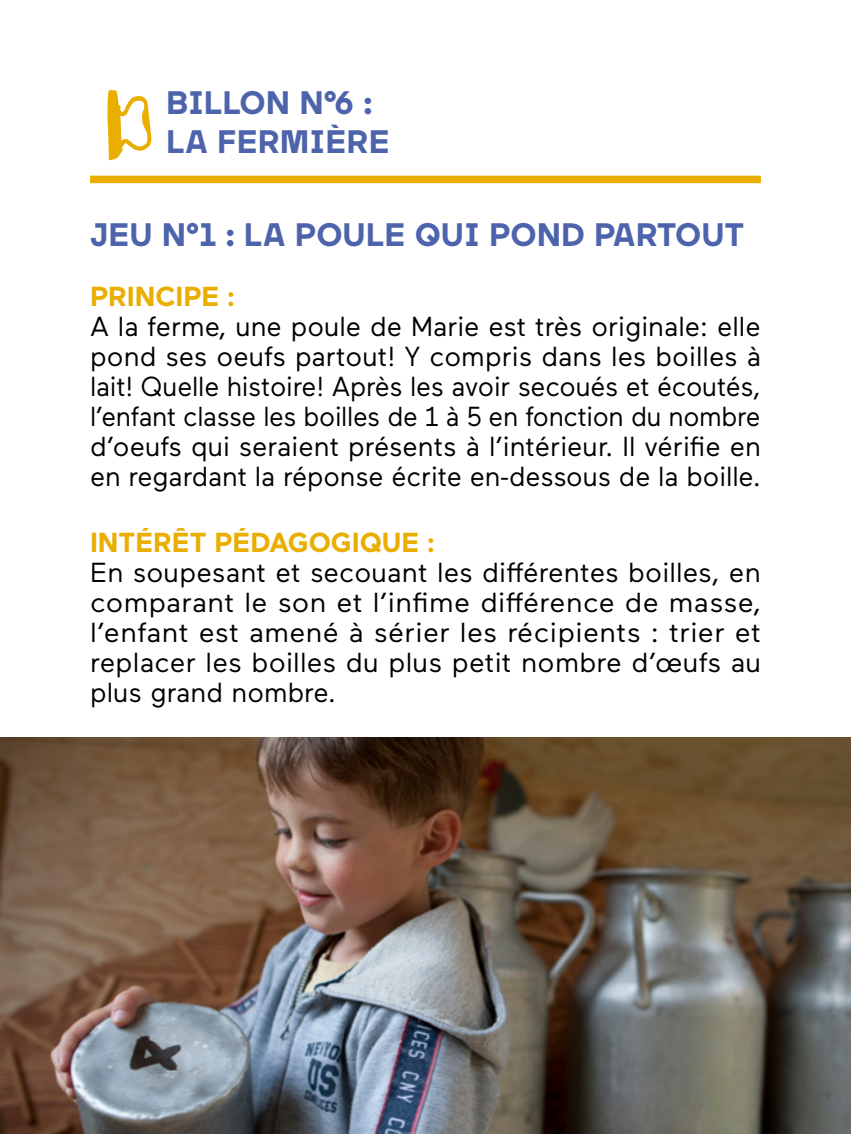
<style>
.page{position:relative;width:851px;height:1134px;background:#fff}
.page>*{position:absolute;margin:0;border:0;box-sizing:border-box;transform-origin:0 0}
.t1{font:700 32.5px/39px "Maax";color:#4d63ab}
.t2{font:27.5px/30px "Maax";letter-spacing:-.005em;color:#000;text-align:justify}
.t3{font:700 27.5px "Maax";color:#e9ae00}
</style>
<div class="page">
<div style="left:90px;top:176px;width:670px;height:7px;background:#e9ae00"></div>
<img style="left:0;top:737px;width:850px;height:397px">
<svg style="left:107px;top:90px;width:45px;height:70px"></svg>
<p class="t1" style="left:166px;top:82px;width:225px">BILLON N°6 :<br>LA FERMIÈRE</p>
<p class="t1" style="left:90px;top:214px;width:655px">JEU N°1 : LA POULE QUI POND PARTOUT</p>
<p class="t3" style="left:90px;top:278px;width:146px">PRINCIPE :</p>
<p class="t2" style="left:90px;top:310px;width:672px">A la ferme, une poule de Marie est très originale: elle pond ses oeufs partout! Y compris dans les boilles à lait! Quelle histoire! Après les avoir secoués et écoutés, l’enfant classe les boilles de 1 à 5 en fonction du nombre d’oeufs qui seraient présents à l’intérieur. Il vérifie en en regardant la réponse écrite en-dessous de la boille.</p>
<p class="t3" style="left:90px;top:524px;width:346px">INTÉRÊT PÉDAGOGIQUE :</p>
<p class="t2" style="left:90px;top:556px;width:672px">En soupesant et secouant les différentes boilles, en comparant le son et l’infime différence de masse, l’enfant est amené à sérier les récipients : trier et replacer les boilles du plus petit nombre d’œufs au plus grand nombre.</p>
</div>
